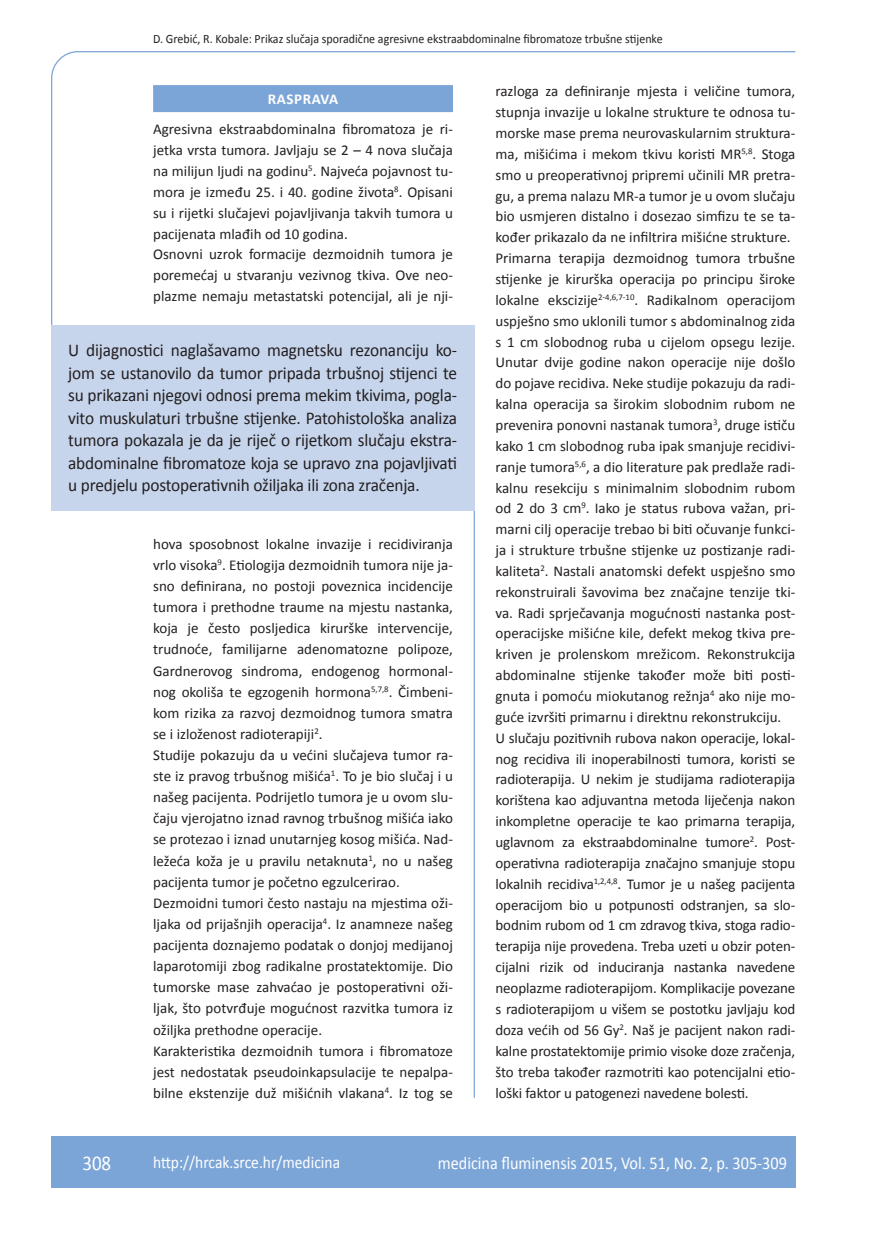
<style>
.page{position:relative;width:872px;height:1234px;background:#fff}
.page>*{position:absolute;margin:0;border:0;box-sizing:border-box;transform-origin:0 0}
.t1{font:21px "Calibri";color:#fff;scale:.9 1}
.t2{font:18px/22.5px "Calibri";letter-spacing:-.01em;color:#231f20;text-align:justify;scale:.96 1}
.t3{font:18px "Calibri";color:#fff;scale:.9 1}
.t4{font:17.25px "Calibri";color:#fff;scale:.9 1}
.t5{font:15px/20.9px "Calibri";color:#231f20}
.t6{font:700 15px "Calibri";letter-spacing:.04em;color:#fff}
.t7{font:12.75px "Calibri";color:#231f20;scale:.94 1}
</style>
<div class="page">
<svg style="left:51px;top:51px;width:745px;height:274px"></svg>
<hr style="left:473px;top:325px;width:2px;height:772px;background:#7ca5d7">
<div style="left:51px;top:1135px;width:744px;height:51px;background:#7ca5d7"></div>
<div style="left:153px;top:85px;width:300px;height:27px;background:#7ca5d7"></div>
<div style="left:51px;top:325px;width:423px;height:185px;background:#c6d5ec"></div>
<p class="t7" style="left:153px;top:30px;width:543px">D. Grebić, R. Kobale: Prikaz slučaja sporadične agresivne ekstraabdominalne fibromatoze trbušne stijenke</p>
<p class="t6" style="left:268px;top:90px;width:72px">RASPRAVA</p>
<p class="t5" style="left:153px;top:118px;width:301px">Agresivna ekstraabdominalna fibromatoza je ri&shy;jetka vrsta tumora. Javljaju se 2 – 4 nova slučaja na milijun ljudi na godinu<sup>5</sup>. Najveća pojavnost tu&shy;mora je između 25. i 40. godine života<sup>8</sup>. Opisani su i rijetki slučajevi pojavljivanja takvih tumora u pacijenata mlađih od 10 godina.<br>Osnovni uzrok formacije dezmoidnih tumora je poremećaj u stvaranju vezivnog tkiva. Ove neo&shy;plazme nemaju metastatski potencijal, ali je nji-</p>
<p class="t2" style="left:68px;top:338px;width:407px">U dijagnostici naglašavamo magnetsku rezonanciju ko&shy;jom se ustanovilo da tumor pripada trbušnoj stijenci te su prikazani njegovi odnosi prema mekim tkivima, pogla&shy;vito muskulaturi trbušne stijenke. Patohistološka analiza tumora pokazala je da je riječ o rijetkom slučaju ekstra&shy;abdominalne fibromatoze koja se upravo zna pojavljivati u predjelu postoperativnih ožiljaka ili zona zračenja.</p>
<p class="t5" style="left:153px;top:532px;width:301px">hova sposobnost lokalne invazije i recidiviranja vrlo visoka<sup>9</sup>. Etiologija dezmoidnih tumora nije ja&shy;sno definirana, no postoji poveznica incidencije tumora i prethodne traume na mjestu nastanka, koja je često posljedica kirurške intervencije, trudnoće, familijarne adenomatozne polipoze, Gardnerovog sindroma, endogenog hormonal&shy;nog okoliša te egzogenih hormona<sup>5,7,8</sup>. Čimbeni&shy;kom rizika za razvoj dezmoidnog tumora smatra se i izloženost radioterapiji<sup>2</sup>.<br>Studije pokazuju da u većini slučajeva tumor ra&shy;ste iz pravog trbušnog mišića<sup>1</sup>. To je bio slučaj i u našeg pacijenta. Podrijetlo tumora je u ovom slu&shy;čaju vjerojatno iznad ravnog trbušnog mišića iako se protezao i iznad unutarnjeg kosog mišića. Nad&shy;ležeća koža je u pravilu netaknuta<sup>1</sup>, no u našeg pacijenta tumor je početno egzulcerirao.<br>Dezmoidni tumori često nastaju na mjestima oži&shy;ljaka od prijašnjih operacija<sup>4</sup>. Iz anamneze našeg pacijenta doznajemo podatak o donjoj medijanoj laparotomiji zbog radikalne prostatektomije. Dio tumorske mase zahvaćao je postoperativni oži&shy;ljak, što potvrđuje mogućnost razvitka tumora iz ožiljka prethodne operacije.<br>Karakteristika dezmoidnih tumora i fibromatoze jest nedostatak pseudoinkapsulacije te nepalpa&shy;bilne ekstenzije duž mišićnih vlakana<sup>4</sup>. Iz tog se</p>
<p class="t5" style="left:495px;top:80px;width:301px">razloga za definiranje mjesta i veličine tumora, stupnja invazije u lokalne strukture te odnosa tu&shy;morske mase prema neurovaskularnim struktura&shy;ma, mišićima i mekom tkivu koristi MR<sup>5,8</sup>. Stoga smo u preoperativnoj pripremi učinili MR pretra&shy;gu, a prema nalazu MR-a tumor je u ovom slučaju bio usmjeren distalno i dosezao simfizu te se ta&shy;kođer prikazalo da ne infiltrira mišićne strukture.<br>Primarna terapija dezmoidnog tumora trbušne stijenke je kirurška operacija po principu široke lokalne ekscizije<sup>2-4,6,7-10</sup>. Radikalnom operacijom uspješno smo uklonili tumor s abdominalnog zida s 1 cm slobodnog ruba u cijelom opsegu lezije.<br>Unutar dvije godine nakon operacije nije došlo do pojave recidiva. Neke studije pokazuju da radi&shy;kalna operacija sa širokim slobodnim rubom ne prevenira ponovni nastanak tumora<sup>3</sup>, druge ističu kako 1 cm slobodnog ruba ipak smanjuje recidivi&shy;ranje tumora<sup>5,6</sup>, a dio literature pak predlaže radi&shy;kalnu resekciju s minimalnim slobodnim rubom od 2 do 3 cm<sup>9</sup>. Iako je status rubova važan, pri&shy;marni cilj operacije trebao bi biti očuvanje funkci&shy;ja i strukture trbušne stijenke uz postizanje radi&shy;kaliteta<sup>2</sup>. Nastali anatomski defekt uspješno smo rekonstruirali šavovima bez značajne tenzije tki&shy;va. Radi sprječavanja mogućnosti nastanka post&shy;operacijske mišićne kile, defekt mekog tkiva pre&shy;kriven je prolenskom mrežicom. Rekonstrukcija abdominalne stijenke također može biti posti&shy;gnuta i pomoću miokutanog režnja<sup>4</sup> ako nije mo&shy;guće izvršiti primarnu i direktnu rekonstrukciju.<br>U slučaju pozitivnih rubova nakon operacije, lokal&shy;nog recidiva ili inoperabilnosti tumora, koristi se radioterapija. U nekim je studijama radioterapija korištena kao adjuvantna metoda liječenja nakon inkompletne operacije te kao primarna terapija, uglavnom za ekstraabdominalne tumore<sup>2</sup>. Post&shy;operativna radioterapija značajno smanjuje stopu lokalnih recidiva<sup>1,2,4,8</sup>. Tumor je u našeg pacijenta operacijom bio u potpunosti odstranjen, sa slo&shy;bodnim rubom od 1 cm zdravog tkiva, stoga radio&shy;terapija nije provedena. Treba uzeti u obzir poten&shy;cijalni rizik od induciranja nastanka navedene neoplazme radioterapijom. Komplikacije povezane s radioterapijom u višem se postotku javljaju kod doza većih od 56 Gy<sup>2</sup>. Naš je pacijent nakon radi&shy;kalne prostatektomije primio visoke doze zračenja, što treba također razmotriti kao potencijalni etio&shy;loški faktor u patogenezi navedene bolesti.</p>
<h1 class="t1" style="left:82px;top:1149px;width:33px">308</h1>
<p class="t4" style="left:153px;top:1150px;width:209px">http://hrcak.srce.hr/medicina</p>
<p class="t3" style="left:438px;top:1151px;width:389px">medicina fluminensis 2015, Vol. 51, No. 2, p. 305-309</p>
</div>
